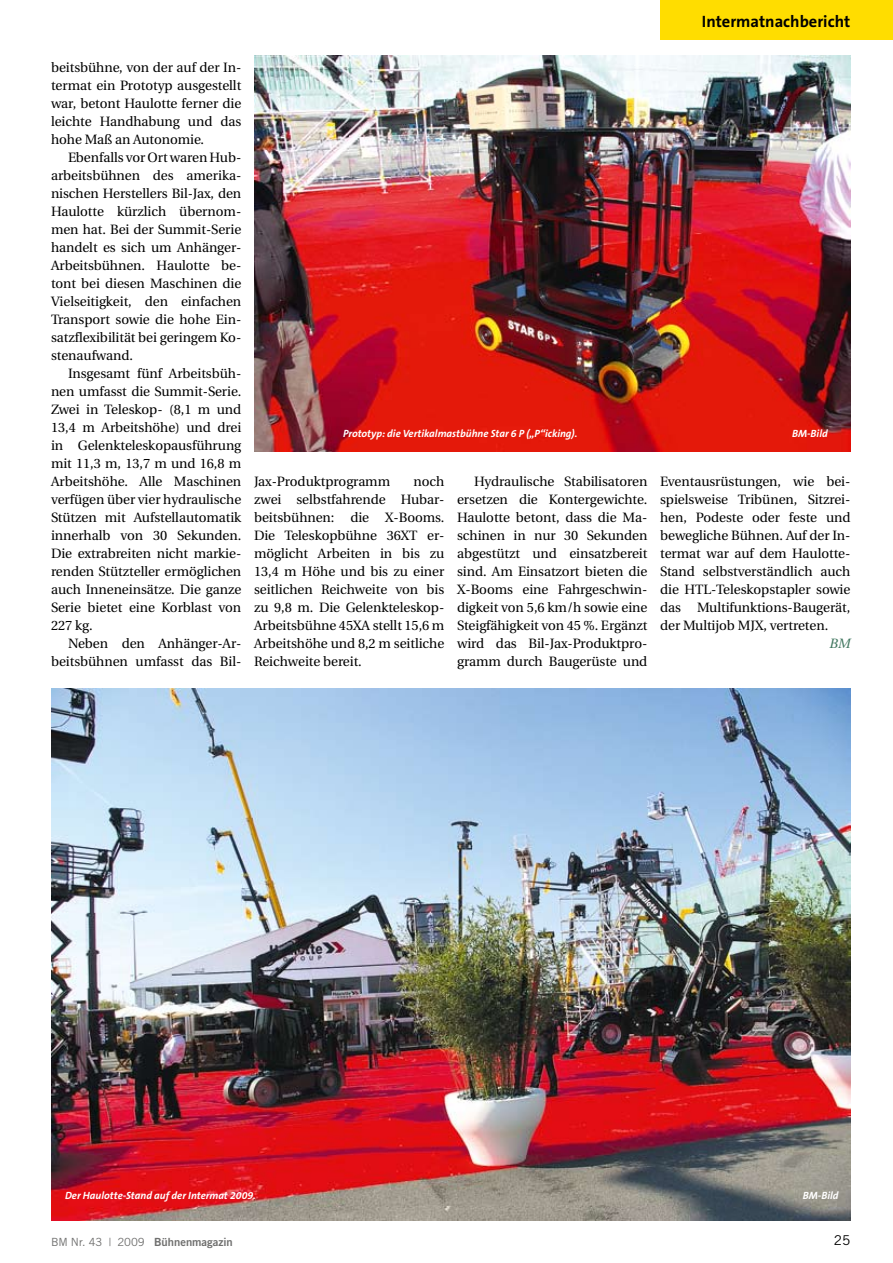
<style>
.page{position:relative;width:893px;height:1263px;background:#fff}
.page>*{position:absolute;margin:0;border:0;box-sizing:border-box;transform-origin:0 0}
.t1{font:700 16.5px "The Sans B7";color:#000}
.t2{font:13.5px/18px "Utopia";letter-spacing:-.005em;color:#000;text-align:justify}
.t3{font:13.5px "Trade Gothic";color:#000}
.t4{font:italic 13.5px "Utopia";color:#3f765e}
.t5{font:11.25px "Trade Gothic Bold Two";color:#6f6f6e}
.t6{font:italic 700 10.5px "The Sans B7";color:#fff}
.s1{font-family:"Trade Gothic"}
</style>
<div class="page">
<div style="left:660px;top:0;width:233px;height:39px;background:#fd0"></div>
<img style="left:254px;top:55px;width:596px;height:397px">
<img style="left:51px;top:689px;width:799px;height:531px">
<p class="t1" style="left:702px;top:13px;width:150px">Intermatnachbericht</p>
<p class="t2" style="left:51px;top:59px;width:192px">beitsbühne, von der auf der In&shy;termat ein Prototyp ausgestellt war, betont Haulotte ferner die leichte Handhabung und das hohe Maß an Autonomie.</p>
<p class="t2" style="left:51px;top:149px;width:192px;text-indent:17px">Ebenfalls vor Ort waren Hub&shy;arbeitsbühnen des amerika&shy;nischen Herstellers Bil-Jax, den Haulotte kürzlich übernom&shy;men hat. Bei der Summit-Serie handelt es sich um Anhänger-Arbeitsbühnen. Haulotte be&shy;tont bei diesen Maschinen die Vielseitigkeit, den einfachen Transport sowie die hohe Ein&shy;satzflexibilität bei geringem Ko&shy;stenaufwand.</p>
<p class="t2" style="left:51px;top:365px;width:192px;text-indent:17px">Insgesamt fünf Arbeitsbüh&shy;nen umfasst die Summit-Serie.<br>Zwei in Teleskop- (8,1 m und 13,4 m Arbeitshöhe) und drei in Gelenkteleskopausführung mit 11,3 m, 13,7 m und 16,8 m Arbeitshöhe. Alle Maschinen verfügen über vier hydraulische Stützen mit Aufstellautomatik innerhalb von 30 Sekunden.<br>Die extrabreiten nicht markie&shy;renden Stützteller ermöglichen auch Inneneinsätze. Die ganze Serie bietet eine Korblast von 227 kg.</p>
<p class="t2" style="left:51px;top:635px;width:192px;text-align:right">Neben den Anhänger-Ar&shy;beitsbühnen umfasst das Bil-</p>
<p class="t6" style="left:343px;top:428px;width:236px">Prototyp: die Vertikalmastbühne Star 6 P („P“icking).</p>
<p class="t6" style="left:792px;top:428px;width:37px">BM-Bild</p>
<p class="t2" style="left:254px;top:473px;width:192px;text-indent:159px">noch zwei selbstfahrende Hubar&shy;beitsbühnen: die X-Booms.<br>Die Teleskopbühne 36XT er&shy;möglicht Arbeiten in bis zu 13,4 m Höhe und bis zu einer seitlichen Reichweite von bis zu 9,8 m. Die Gelenkteleskop-Arbeitsbühne 45XA stellt 15,6 m Arbeitshöhe und 8,2 m seitliche Reichweite bereit.</p>
<p class="t2" style="left:457px;top:473px;width:192px;text-indent:17px">Hydraulische Stabilisatoren ersetzen die Kontergewichte.<br>Haulotte betont, dass die Ma&shy;schinen in nur 30 Sekunden abgestützt und einsatzbereit sind. Am Einsatzort bieten die X-Booms eine Fahrgeschwin&shy;digkeit von 5,6 km/h sowie eine Steigfähigkeit von 45 %. Ergänzt wird das Bil-Jax-Produktpro&shy;gramm durch Baugerüste und</p>
<p class="t2" style="left:660px;top:473px;width:192px">Eventausrüstungen, wie bei&shy;spielsweise Tribünen, Sitzrei&shy;hen, Podeste oder feste und bewegliche Bühnen. Auf der In&shy;termat war auf dem Haulotte-Stand selbstverständlich auch die HTL-Teleskopstapler sowie das Multifunktions-Baugerät, der Multijob MJX, vertreten.</p>
<p class="t2" style="left:254px;top:473px;width:138px">Jax-Produktprogramm</p>
<p class="t4" style="left:830px;top:636px;width:22px">BM</p>
<p class="t6" style="left:65px;top:1189px;width:192px">Der Haulotte-Stand auf der Intermat 2009.</p>
<p class="t6" style="left:803px;top:1189px;width:37px">BM-Bild</p>
<p class="t5" style="left:51px;top:1235px;width:183px"><span class="s1">BM Nr. 43 | 2009</span> Bühnenmagazin</p>
<p class="t3" style="left:834px;top:1232px;width:18px">25</p>
</div>
